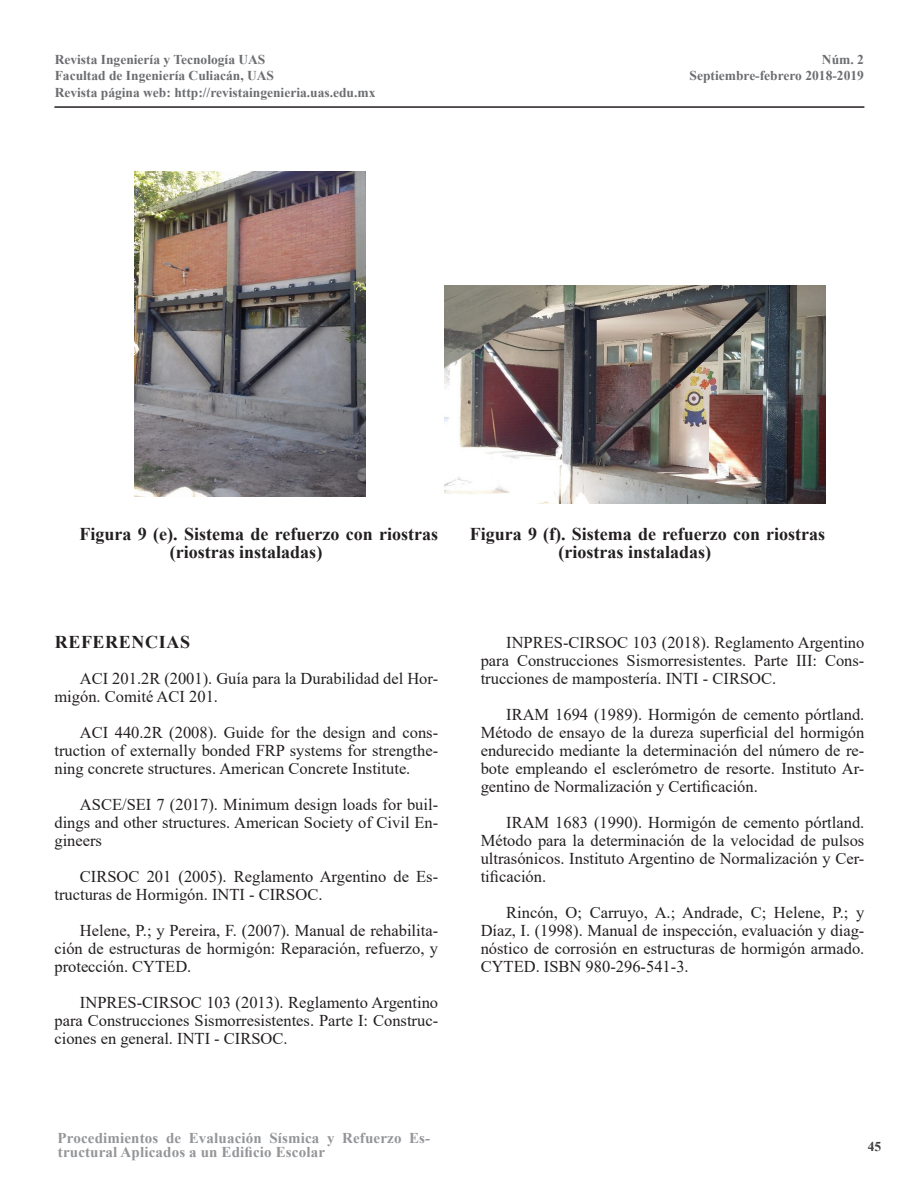
<style>
.page{position:relative;width:918px;height:1188px;background:#fff}
.page>*{position:absolute;margin:0;border:0;box-sizing:border-box;transform-origin:0 0}
.Tablas{font:700 18px/18px "Times New Roman";color:#231f20}
.Subtitulos_texto_Rit{font:700 18px "Times New Roman";letter-spacing:.035em;color:#231f20}
.Referencias2{font:16.5px/18px "Times New Roman";color:#231f20;text-align:justify}
.t1{font:700 15px/13.5px "Times New Roman";letter-spacing:.01em;color:#939598}
.t2{font:700 13.5px/16.2px "Times New Roman";color:#6c6d70}
.t3{font:700 13.5px "Times New Roman";color:#3e3e3f}
</style>
<div class="page">
<hr style="left:54px;top:106px;width:810px;height:2px;background:#231f20">
<img style="left:135px;top:172px;width:231px;height:324px">
<img style="left:444px;top:286px;width:381px;height:217px">
<p class="t2" style="left:55px;top:51px;width:322px">Revista Ingeniería y Tecnología UAS<br>Facultad de Ingeniería Culiacán, UAS<br>Revista página web: http://revistaingenieria.uas.edu.mx</p>
<p class="t2" style="left:690px;top:51px;width:176px;text-align:right">Núm. 2<br>Septiembre-febrero 2018-2019</p>
<p class="Tablas" style="left:170px;top:524px;width:270px;text-indent:-90px">Figura 9 (e). Sistema de refuerzo con riostras (riostras instaladas)</p>
<p class="Tablas" style="left:559px;top:524px;width:268px;text-indent:-89px">Figura 9 (f). Sistema de refuerzo con riostras (riostras instaladas)</p>
<p class="Subtitulos_texto_Rit" style="left:55px;top:629px;width:137px">REFERENCIAS</p>
<p class="Referencias2" style="left:54px;top:669px;width:385px;text-indent:26px">ACI 201.2R (2001). Guía para la Durabilidad del Hor&shy;migón. Comité ACI 201.</p>
<p class="Referencias2" style="left:54px;top:723px;width:385px;text-indent:26px">ACI 440.2R (2008). Guide for the design and cons&shy;truction of externally bonded FRP systems for strengthe&shy;ning concrete structures. American Concrete Institute.</p>
<p class="Referencias2" style="left:54px;top:795px;width:385px;text-indent:26px">ASCE/SEI 7 (2017). Minimum design loads for buil&shy;dings and other structures. American Society of Civil En&shy;gineers</p>
<p class="Referencias2" style="left:54px;top:867px;width:385px;text-indent:26px">CIRSOC 201 (2005). Reglamento Argentino de Es&shy;tructuras de Hormigón. INTI - CIRSOC.</p>
<p class="Referencias2" style="left:54px;top:921px;width:385px;text-indent:26px">Helene, P.; y Pereira, F. (2007). Manual de rehabilita&shy;ción de estructuras de hormigón: Reparación, refuerzo, y protección. CYTED.</p>
<p class="Referencias2" style="left:54px;top:993px;width:385px;text-indent:26px">INPRES-CIRSOC 103 (2013). Reglamento Argentino para Construcciones Sismorresistentes. Parte I: Construc&shy;ciones en general. INTI - CIRSOC.</p>
<p class="t1" style="left:58px;top:1131px;width:374px">Procedimientos de Evaluación Sísmica y Refuerzo Es&shy;tructural Aplicados a un Edificio Escolar</p>
<p class="Referencias2" style="left:481px;top:633px;width:385px;text-indent:26px">INPRES-CIRSOC 103 (2018). Reglamento Argentino para Construcciones Sismorresistentes. Parte III: Cons&shy;trucciones de mampostería. INTI - CIRSOC.</p>
<p class="Referencias2" style="left:481px;top:705px;width:385px;text-indent:26px">IRAM 1694 (1989). Hormigón de cemento pórtland.<br>Método de ensayo de la dureza superficial del hormigón endurecido mediante la determinación del número de re&shy;bote empleando el esclerómetro de resorte. Instituto Ar&shy;gentino de Normalización y Certificación.</p>
<p class="Referencias2" style="left:481px;top:813px;width:385px;text-indent:26px">IRAM 1683 (1990). Hormigón de cemento pórtland.<br>Método para la determinación de la velocidad de pulsos ultrasónicos. Instituto Argentino de Normalización y Cer&shy;tificación.</p>
<p class="Referencias2" style="left:481px;top:903px;width:385px;text-indent:26px">Rincón, O; Carruyo, A.; Andrade, C; Helene, P.; y Díaz, I. (1998). Manual de inspección, evaluación y diag&shy;nóstico de corrosión en estructuras de hormigón armado.<br>CYTED. ISBN 980-296-541-3.</p>
<p class="t3" style="left:868px;top:1137px;width:15px">45</p>
</div>
